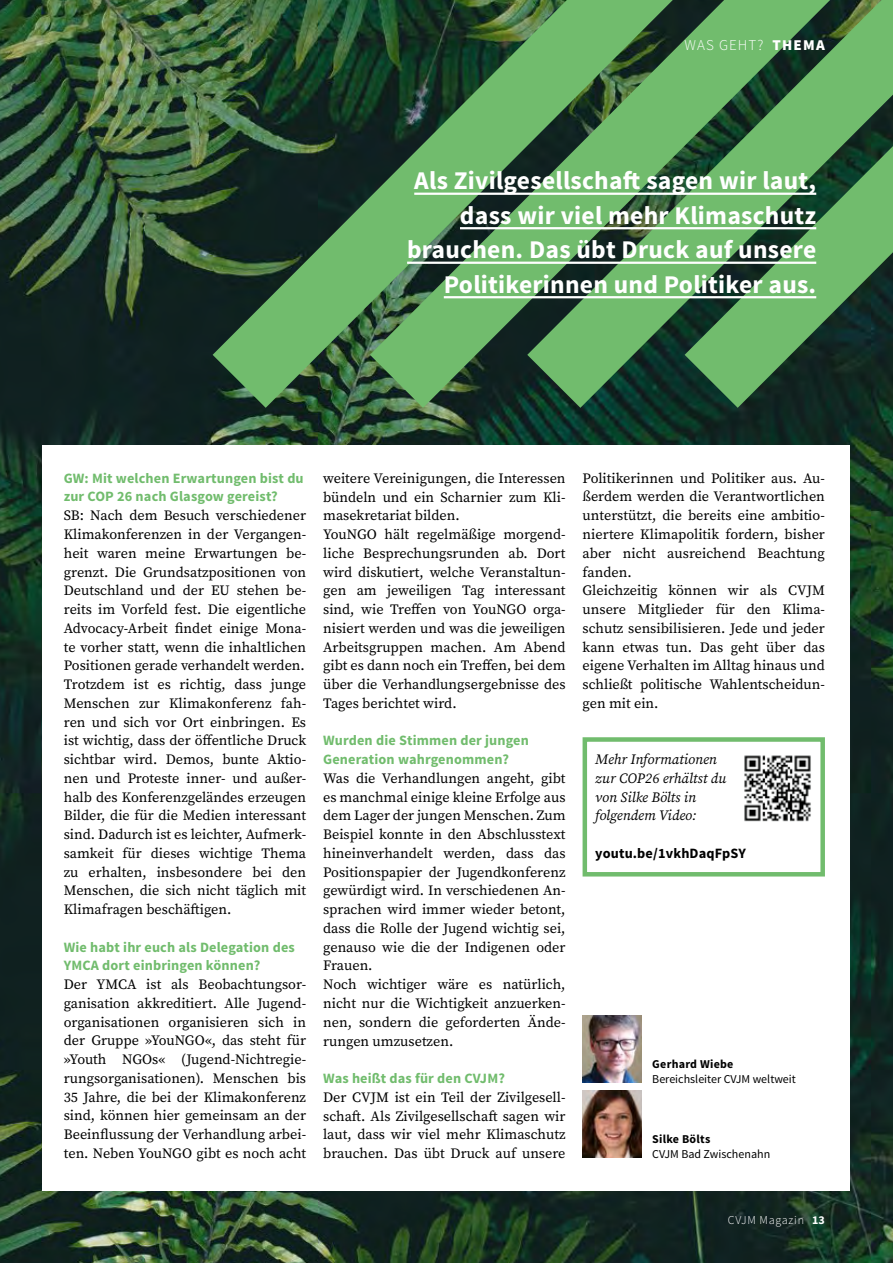
<style>
.page{position:relative;width:893px;height:1263px;background:#fff}
.page>*{position:absolute;margin:0;border:0;box-sizing:border-box;transform-origin:0 0}
.t1{font:700 25.5px/34.5px "Source Sans Pro";letter-spacing:.01em;color:#fff;text-align:right}
.t2{font:300 15px "Source Sans Pro";letter-spacing:.07em;color:#fff}
.t3{font:14.25px/18.8px "Source Serif Pro";color:#000;text-align:justify}
.t4{font:700 14.25px/18.8px "Source Sans Pro";letter-spacing:.01em;color:#71bc6d}
.t5{font:italic 14.25px/18.8px "Source Serif Pro";color:#000}
.t6{font:700 14.25px "Source Sans Pro";letter-spacing:.01em;color:#000}
.t7{font:12px "Source Sans Pro";color:#000}
.t8{font:700 12px "Source Sans Pro";letter-spacing:.02em;color:#000}
.t9{font:300 12px "Source Sans Pro";letter-spacing:.06em;color:#fff}
.s1{font-weight:900}
.s2{font-weight:700}
</style>
<div class="page">
<img style="left:0;top:0;width:893px;height:1263px">
<img style="left:133px;top:0;width:157px;height:445px">
<img style="left:290px;top:0;width:158px;height:445px">
<svg style="left:448px;top:0;width:157px;height:445px;background:#487d4c"></svg>
<svg style="left:605px;top:0;width:288px;height:487px;background:#467c4b"></svg>
<div style="left:43px;top:445px;width:807px;height:746px;background:#fff"></div>
<img style="left:583px;top:1015px;width:59px;height:68px">
<img style="left:583px;top:1090px;width:59px;height:68px">
<div style="left:583px;top:737px;width:242px;height:139px;border:4px solid #71bc6d"></div>
<img style="left:744px;top:755px;width:67px;height:67px">
<hr style="left:414px;top:193px;width:402px;height:2px;background:#fff">
<hr style="left:460px;top:227px;width:356px;height:2px;background:#fff">
<hr style="left:407px;top:262px;width:409px;height:2px;background:#fff">
<hr style="left:444px;top:296px;width:372px;height:2px;background:#fff">
<p class="t2" style="left:684px;top:35px;width:142px">WAS GEHT? <span class="s1">THEMA</span></p>
<h1 class="t1" style="left:407px;top:164px;width:411px">Als Zivilgesellschaft sagen wir laut, dass wir viel mehr Klimaschutz brauchen. Das übt Druck auf unsere Politikerinnen und Politiker aus.</h1>
<p class="t4" style="left:64px;top:469px;width:241px">GW: Mit welchen Erwartungen bist du zur COP 26 nach Glasgow gereist?</p>
<p class="t3" style="left:64px;top:506px;width:244px">SB: Nach dem Besuch verschiedener Klimakonferenzen in der Vergangen&shy;heit waren meine Erwartungen be&shy;grenzt. Die Grundsatzpositionen von Deutschland und der EU stehen be&shy;reits im Vorfeld fest. Die eigentliche Advocacy-Arbeit findet einige Mona&shy;te vorher statt, wenn die inhaltlichen Positionen gerade verhandelt werden.<br>Trotzdem ist es richtig, dass junge Menschen zur Klimakonferenz fah&shy;ren und sich vor Ort einbringen. Es ist wichtig, dass der öffentliche Druck sichtbar wird. Demos, bunte Aktio&shy;nen und Proteste inner- und außer&shy;halb des Konferenzgeländes erzeugen Bilder, die für die Medien interessant sind. Dadurch ist es leichter, Aufmerk&shy;samkeit für dieses wichtige Thema zu erhalten, insbesondere bei den Menschen, die sich nicht täglich mit Klimafragen beschäftigen.</p>
<p class="t4" style="left:64px;top:938px;width:233px">Wie habt ihr euch als Delegation des<br>YMCA dort einbringen können?</p>
<p class="t3" style="left:64px;top:975px;width:244px">Der YMCA ist als Beobachtungsor&shy;ganisation akkreditiert. Alle Jugend&shy;organisationen organisieren sich in der Gruppe »YouNGO«, das steht für »Youth NGOs« (Jugend-Nichtregie&shy;rungsorganisationen). Menschen bis 35 Jahre, die bei der Klimakonferenz sind, können hier gemeinsam an der Beeinflussung der Verhandlung arbei&shy;ten. Neben YouNGO gibt es noch acht</p>
<p class="t3" style="left:323px;top:469px;width:244px;text-align:left">weitere Vereinigungen, die Interessen bündeln und ein Scharnier zum Kli&shy;masekretariat bilden.<br>YouNGO hält regelmäßige morgend&shy;liche Besprechungsrunden ab. Dort wird diskutiert, welche Veranstaltun&shy;gen am jeweiligen Tag interessant sind, wie Treffen von YouNGO orga&shy;nisiert werden und was die jeweiligen Arbeitsgruppen machen. Am Abend gibt es dann noch ein Treffen, bei dem über die Verhandlungsergebnisse des Tages berichtet wird.</p>
<p class="t4" style="left:323px;top:732px;width:207px">Wurden die Stimmen der jungen<br>Generation wahrgenommen?</p>
<p class="t3" style="left:323px;top:769px;width:244px;text-align:left">Was die Verhandlungen angeht, gibt es manchmal einige kleine Erfolge aus dem Lager der jungen Menschen. Zum Beispiel konnte in den Abschlusstext hineinverhandelt werden, dass das Positionspapier der Jugendkonferenz gewürdigt wird. In verschiedenen An&shy;sprachen wird immer wieder betont, dass die Rolle der Jugend wichtig sei, genauso wie die der Indigenen oder Frauen.<br>Noch wichtiger wäre es natürlich, nicht nur die Wichtigkeit anzuerken&shy;nen, sondern die geforderten Ände&shy;rungen umzusetzen.</p>
<p class="t4" style="left:323px;top:1069px;width:183px">Was heißt das für den CVJM?</p>
<p class="t3" style="left:323px;top:1088px;width:244px">Der CVJM ist ein Teil der Zivilgesell&shy;schaft. Als Zivilgesellschaft sagen wir laut, dass wir viel mehr Klimaschutz brauchen. Das übt Druck auf unsere</p>
<p class="t3" style="left:583px;top:469px;width:244px;text-align:left">Politikerinnen und Politiker aus. Au&shy;ßerdem werden die Verantwortlichen unterstützt, die bereits eine ambitio&shy;niertere Klimapolitik fordern, bisher aber nicht ausreichend Beachtung fanden.<br>Gleichzeitig können wir als CVJM unsere Mitglieder für den Klima&shy;schutz sensibilisieren. Jede und jeder kann etwas tun. Das geht über das eigene Verhalten im Alltag hinaus und schließt politische Wahlentscheidun&shy;gen mit ein.</p>
<p class="t5" style="left:595px;top:750px;width:132px">Mehr Informationen zur COP26 erhältst du von Silke Bölts in folgendem Video:</p>
<p class="t6" style="left:595px;top:844px;width:152px">youtu.be/1vkhDaqFpSY</p>
<p class="t8" style="left:652px;top:1056px;width:83px">Gerhard Wiebe</p>
<p class="t7" style="left:652px;top:1071px;width:145px">Bereichsleiter CVJM weltweit</p>
<p class="t8" style="left:652px;top:1131px;width:60px">Silke Bölts</p>
<p class="t7" style="left:652px;top:1146px;width:119px">CVJM Bad Zwischenahn</p>
<p class="t9" style="left:728px;top:1213px;width:99px">CVJM Magazin <span class="s2">13</span></p>
</div>
